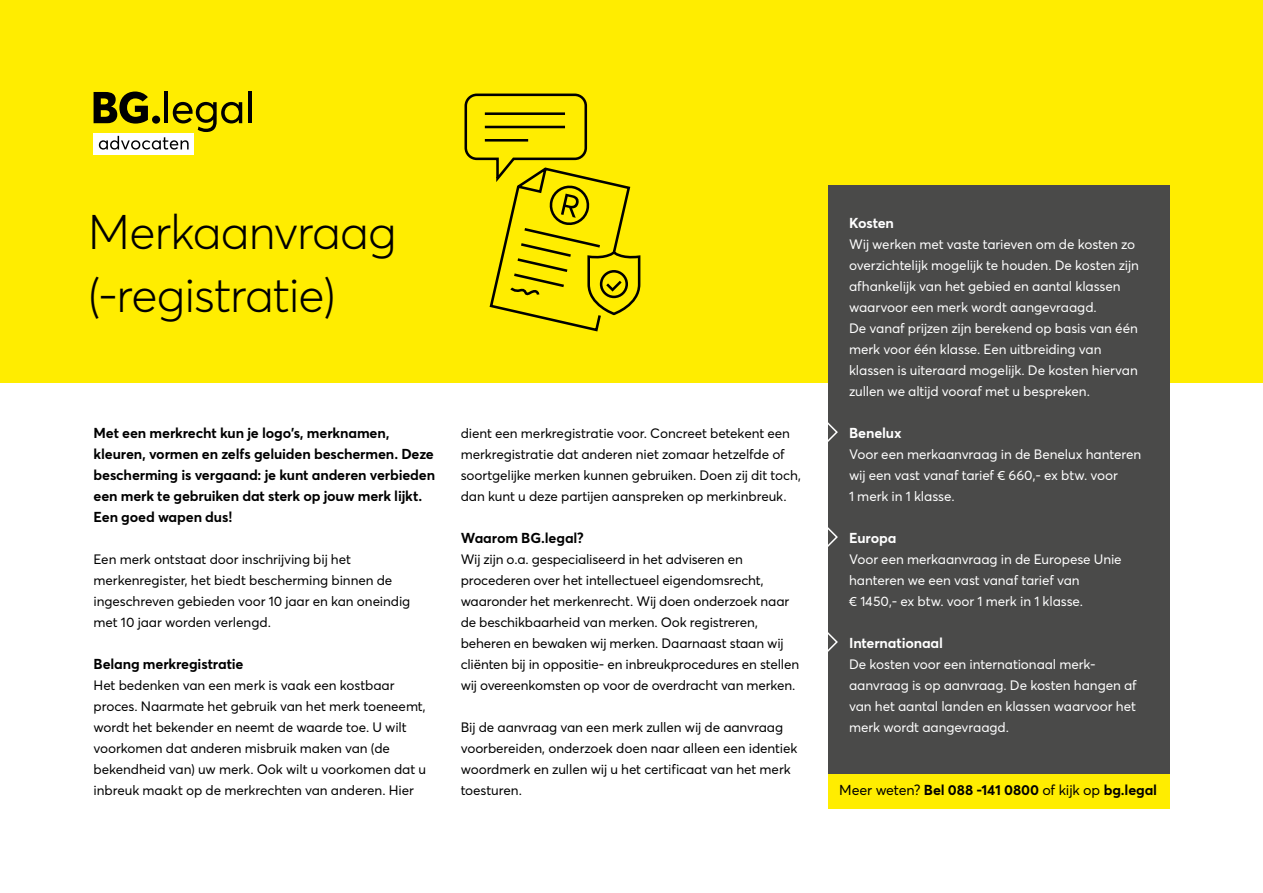
<style>
.page{position:relative;width:1263px;height:893px;background:#fff}
.page>*{position:absolute;margin:0;border:0;box-sizing:border-box;transform-origin:0 0}
.t1{font:300 48px/63px "Averta";letter-spacing:-.02em;color:#000}
.t2{font:700 14.25px/21px "Averta";letter-spacing:-.01em;color:#000}
.t3{font:700 14.25px "Averta";letter-spacing:-.01em;color:#fff}
.t4{font:13.5px/21px "Averta";letter-spacing:-.01em;color:#000}
.t5{font:13.5px/21px "Averta";letter-spacing:-.005em;color:#fff}
.s1{font-weight:400}
</style>
<div class="page">
<div style="left:0;top:0;width:1263px;height:383px;background:#ffed00"></div>
<div style="left:828px;top:185px;width:341px;height:599px;background:#4a4a49"></div>
<div style="left:94px;top:133px;width:100px;height:22px;background:#fff"></div>
<hr style="left:164px;top:91px;width:4px;height:32px;background:#000">
<svg style="left:94px;top:92px;width:148px;height:58px"></svg>
<hr style="left:248px;top:91px;width:4px;height:32px;background:#000">
<svg style="left:464px;top:93px;width:177px;height:239px"></svg>
<div style="left:828px;top:774px;width:341px;height:35px;background:#ffed00"></div>
<svg style="left:828px;top:422px;width:10px;height:20px"></svg>
<svg style="left:828px;top:527px;width:10px;height:20px"></svg>
<svg style="left:828px;top:632px;width:10px;height:20px"></svg>
<h1 class="t1" style="left:88px;top:200px;width:310px">Merkaanvraag (-registratie)</h1>
<p class="t3" style="left:849px;top:213px;width:46px">Kosten</p>
<p class="t5" style="left:849px;top:233px;width:291px">Wij werken met vaste tarieven om de kosten zo overzichtelijk mogelijk te houden. De kosten zijn afhankelijk van het gebied en aantal klassen waarvoor een merk wordt aangevraagd.<br>De vanaf prijzen zijn berekend op basis van één merk voor één klasse. Een uitbreiding van klassen is uiteraard mogelijk. De kosten hiervan zullen we altijd vooraf met u bespreken.</p>
<p class="t3" style="left:849px;top:423px;width:54px">Benelux</p>
<p class="t5" style="left:849px;top:443px;width:294px">Voor een merkaanvraag in de Benelux hanteren wij een vast vanaf tarief € 660,- ex btw. voor<br>1 merk in 1 klasse.</p>
<p class="t3" style="left:849px;top:528px;width:49px">Europa</p>
<p class="t5" style="left:849px;top:548px;width:274px">Voor een merkaanvraag in de Europese Unie hanteren we een vast vanaf tarief van<br>€ 1450,- ex btw. voor 1 merk in 1 klasse.</p>
<p class="t3" style="left:849px;top:633px;width:95px">Internationaal</p>
<p class="t5" style="left:849px;top:653px;width:289px">De kosten voor een internationaal merk&shy;aanvraag is op aanvraag. De kosten hangen af van het aantal landen en klassen waarvoor het merk wordt aangevraagd.</p>
<p class="t2" style="left:94px;top:422px;width:343px">Met een merkrecht kun je logo’s, merknamen, kleuren, vormen en zelfs geluiden beschermen. Deze bescherming is vergaand: je kunt anderen verbieden een merk te gebruiken dat sterk op jouw merk lijkt.<br>Een goed wapen dus!</p>
<p class="t4" style="left:94px;top:548px;width:318px">Een merk ontstaat door inschrijving bij het merkenregister, het biedt bescherming binnen de ingeschreven gebieden voor 10 jaar en kan oneindig met 10 jaar worden verlengd.</p>
<p class="t2" style="left:94px;top:653px;width:151px">Belang merkregistratie</p>
<p class="t4" style="left:94px;top:674px;width:334px">Het bedenken van een merk is vaak een kostbaar proces. Naarmate het gebruik van het merk toeneemt, wordt het bekender en neemt de waarde toe. U wilt voorkomen dat anderen misbruik maken van (de bekendheid van) uw merk. Ook wilt u voorkomen dat u inbreuk maakt op de merkrechten van anderen. Hier</p>
<p class="t4" style="left:461px;top:422px;width:342px">dient een merkregistratie voor. Concreet betekent een merkregistratie dat anderen niet zomaar hetzelfde of soortgelijke merken kunnen gebruiken. Doen zij dit toch, dan kunt u deze partijen aanspreken op merkinbreuk.</p>
<p class="t2" style="left:461px;top:527px;width:125px">Waarom BG.legal?</p>
<p class="t4" style="left:461px;top:548px;width:340px">Wij zijn o.a. gespecialiseerd in het adviseren en procederen over het intellectueel eigendomsrecht, waaronder het merkenrecht. Wij doen onderzoek naar de beschikbaarheid van merken. Ook registreren, beheren en bewaken wij merken. Daarnaast staan wij cliënten bij in oppositie- en inbreukprocedures en stellen wij overeenkomsten op voor de overdracht van merken.</p>
<p class="t4" style="left:461px;top:716px;width:338px">Bij de aanvraag van een merk zullen wij de aanvraag voorbereiden, onderzoek doen naar alleen een identiek woordmerk en zullen wij u het certificaat van het merk toesturen.</p>
<p class="t2" style="left:839px;top:779px;width:319px"><span class="s1">Meer weten?</span> Bel 088 -141 0800 <span class="s1">of kijk op</span> bg.legal</p>
</div>
